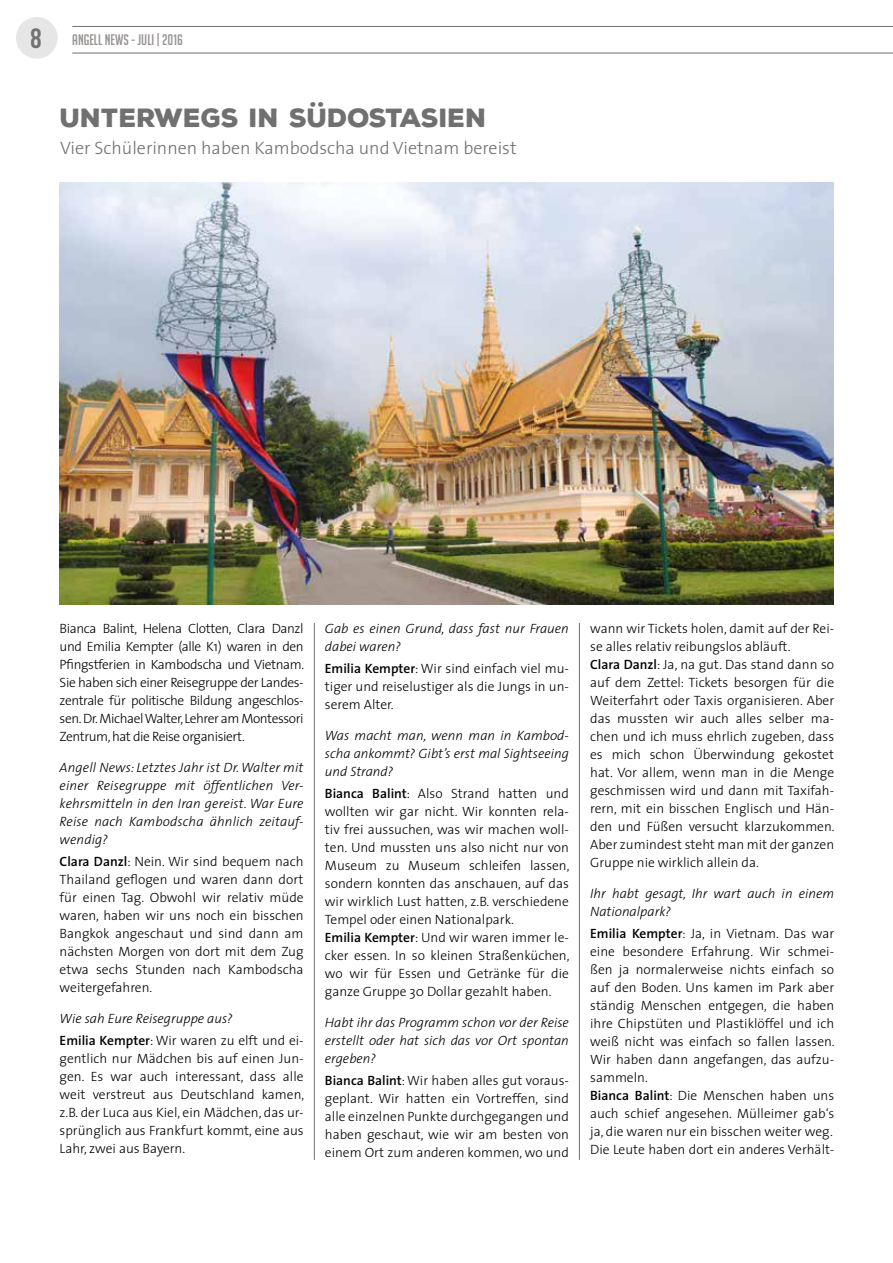
<style>
.page{position:relative;width:893px;height:1263px;background:#fff}
.page>*{position:absolute;margin:0;border:0;box-sizing:border-box;transform-origin:0 0}
.t1{font:900 25.5px "Nexa Rust Sans";color:#717071}
.t2{font:300 18px "The Sans";color:#717071}
.t3{font:15px "Big Noodle Titling";color:#9a9696}
.t4{font:300 13.5px/18px "The Sans";color:#000;text-align:justify}
.t5{font:italic 300 13.5px/18px "The Sans";color:#000;text-align:justify}
.s1{font-family:"Bebas Neue";font-size:27.9px;color:#707172}
.s2{font-weight:600}
.s3{font-weight:600;font-style:normal}
.s4{font-style:normal}
</style>
<div class="page">
<hr style="left:72px;top:53px;width:821px;height:1px;background:#717071">
<hr style="left:72px;top:26px;width:821px;height:1px;background:#717071">
<div style="left:16px;top:17px;width:42px;height:42px;background:#e6e6e6;border-radius:50%"></div>
<img style="left:60px;top:182px;width:774px;height:423px">
<hr style="left:579px;top:623px;width:1px;height:537px;background:#717071">
<hr style="left:314px;top:623px;width:1px;height:537px;background:#717071">
<p class="t3" style="left:30px;top:32px;width:154px"><span class="s1">8</span> ANGELL NEWS - JULI | 2016</p>
<h1 class="t1" style="left:60px;top:100px;width:428px">UNTERWEGS IN SÜDOSTASIEN</h1>
<h2 class="t2" style="left:60px;top:136px;width:458px">Vier Schülerinnen haben Kambodscha und Vietnam bereist</h2>
<p class="t4" style="left:60px;top:620px;width:246px">Bianca Balint, Helena Clotten, Clara Danzl und Emilia Kempter (alle K1) waren in den Pfingstferien in Kambodscha und Vietnam.<br>Sie haben sich einer Reisegruppe der Landes&shy;zentrale für politische Bildung angeschlos&shy;sen. Dr. Michael Walter, Lehrer am Montessori Zentrum, hat die Reise organisiert.</p>
<p class="t5" style="left:60px;top:758px;width:245px">Angell News: Letztes Jahr ist Dr. Walter mit einer Reisegruppe mit öffentlichen Ver&shy;kehrsmitteln in den Iran gereist. War Eure Reise nach Kambodscha ähnlich zeitauf&shy;wendig?</p>
<p class="t4" style="left:60px;top:853px;width:245px"><span class="s2">Clara Danzl</span>: Nein. Wir sind bequem nach Thailand geflogen und waren dann dort für einen Tag. Obwohl wir relativ müde waren, haben wir uns noch ein bisschen Bangkok angeschaut und sind dann am nächsten Morgen von dort mit dem Zug etwa sechs Stunden nach Kambodscha weitergefahren.</p>
<p class="t5" style="left:60px;top:1007px;width:245px;line-height:22.2px">Wie sah Eure Reisegruppe aus?<br><span class="s3">Emilia Kempter</span><span class="s4">: Wir waren zu elft und ei-</span></p>
<p class="t4" style="left:60px;top:1050px;width:246px">gentlich nur Mädchen bis auf einen Jun&shy;gen. Es war auch interessant, dass alle weit verstreut aus Deutschland kamen, z.B. der Luca aus Kiel, ein Mädchen, das ur&shy;sprünglich aus Frankfurt kommt, eine aus Lahr, zwei aus Bayern.</p>
<p class="t5" style="left:325px;top:620px;width:245px">Gab es einen Grund, dass fast nur Frauen dabei waren?</p>
<p class="t4" style="left:325px;top:660px;width:246px"><span class="s2">Emilia Kempter</span>: Wir sind einfach viel mu&shy;tiger und reiselustiger als die Jungs in un&shy;serem Alter.</p>
<p class="t5" style="left:325px;top:727px;width:245px">Was macht man, wenn man in Kambod&shy;scha ankommt? Gibt’s erst mal Sightseeing und Strand?</p>
<p class="t4" style="left:325px;top:785px;width:246px;text-align:left"><span class="s2">Bianca Balint</span>: Also Strand hatten und wollten wir gar nicht. Wir konnten rela&shy;tiv frei aussuchen, was wir machen woll&shy;ten. Und mussten uns also nicht nur von Museum zu Museum schleifen lassen, sondern konnten das anschauen, auf das wir wirklich Lust hatten, z.B. verschiedene Tempel oder einen Nationalpark.<br><span class="s2">Emilia Kempter</span>: Und wir waren immer le&shy;cker essen. In so kleinen Straßenküchen, wo wir für Essen und Getränke für die ganze Gruppe 30 Dollar gezahlt haben.</p>
<p class="t5" style="left:325px;top:1013px;width:246px">Habt ihr das Programm schon vor der Reise erstellt oder hat sich das vor Ort spontan ergeben?</p>
<p class="t4" style="left:325px;top:1072px;width:246px"><span class="s2">Bianca Balint</span>: Wir haben alles gut voraus&shy;geplant. Wir hatten ein Vortreffen, sind alle einzelnen Punkte durchgegangen und haben geschaut, wie wir am besten von einem Ort zum anderen kommen, wo und</p>
<p class="t4" style="left:590px;top:619px;width:246px;text-align:left">wann wir Tickets holen, damit auf der Rei&shy;se alles relativ reibungslos abläuft.<br><span class="s2">Clara Danzl</span>: Ja, na gut. Das stand dann so auf dem Zettel: Tickets besorgen für die Weiterfahrt oder Taxis organisieren. Aber das mussten wir auch alles selber ma&shy;chen und ich muss ehrlich zugeben, dass es mich schon Überwindung gekostet hat. Vor allem, wenn man in die Menge geschmissen wird und dann mit Taxifah&shy;rern, mit ein bisschen Englisch und Hän&shy;den und Füßen versucht klarzukommen.<br>Aber zumindest steht man mit der ganzen Gruppe nie wirklich allein da.</p>
<p class="t5" style="left:590px;top:884px;width:246px">Ihr habt gesagt, Ihr wart auch in einem<br>Nationalpark?</p>
<p class="t4" style="left:590px;top:924px;width:246px;text-align:left"><span class="s2">Emilia Kempter</span>: Ja, in Vietnam. Das war eine besondere Erfahrung. Wir schmei&shy;ßen ja normalerweise nichts einfach so auf den Boden. Uns kamen im Park aber ständig Menschen entgegen, die haben ihre Chipstüten und Plastiklöffel und ich weiß nicht was einfach so fallen lassen.<br>Wir haben dann angefangen, das aufzu&shy;sammeln.<br><span class="s2">Bianca Balint</span>: Die Menschen haben uns auch schief angesehen. Mülleimer gab‘s ja, die waren nur ein bisschen weiter weg.<br>Die Leute haben dort ein anderes Verhält-</p>
</div>
